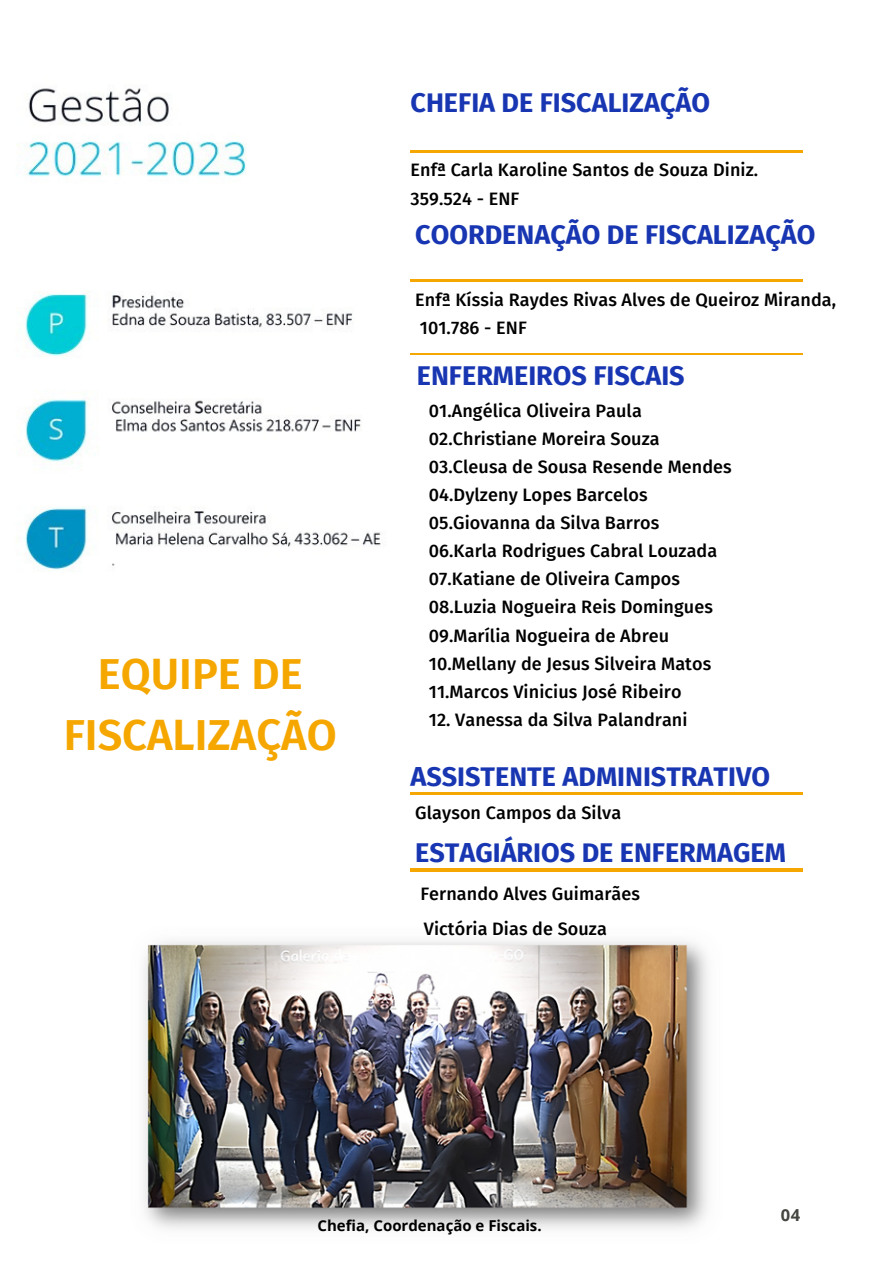
<style>
.page{position:relative;width:893px;height:1264px;background:#fff}
.page>*{position:absolute;margin:0;border:0;box-sizing:border-box;transform-origin:0 0}
.t1{font:600 43.5px/60.8px "Fira Sans";color:#f5a700;text-align:center}
.t2{font:700 27px "Fira Sans";color:#1836b2}
.t3{font:500 18px/28px "Fira Sans";letter-spacing:.005em;color:#000}
.t4{font:700 16.5px "Open Sans";color:#444440}
.t5{font:700 15px "Open Sans";color:#000}
</style>
<div class="page">
<hr style="left:410px;top:353px;width:393px;height:1px;background:#f5a700">
<hr style="left:410px;top:150px;width:393px;height:3px;background:#f5a700">
<hr style="left:410px;top:792px;width:393px;height:2px;background:#f5a700">
<hr style="left:410px;top:279px;width:393px;height:2px;background:#f5a700">
<hr style="left:410px;top:868px;width:393px;height:4px;background:#f5a700">
<img style="left:144px;top:941px;width:564px;height:288px">
<img style="left:17px;top:88px;width:366px;height:484px">
<h2 class="t2" style="left:410px;top:87px;width:301px">CHEFIA DE FISCALIZAÇÃO</h2>
<p class="t3" style="left:410px;top:156px;width:349px">Enfª Carla Karoline Santos de Souza Diniz.<br>359.524 - ENF</p>
<h2 class="t2" style="left:415px;top:218px;width:401px">COORDENAÇÃO DE FISCALIZAÇÃO</h2>
<p class="t3" style="left:415px;top:286px;width:422px">Enfª Kíssia Raydes Rivas Alves de Queiroz Miranda,<br>101.786 - ENF</p>
<h1 class="t1" style="left:64px;top:644px;width:274px">EQUIPE DE<br>FISCALIZAÇÃO</h1>
<h2 class="t2" style="left:417px;top:359px;width:269px">ENFERMEIROS FISCAIS</h2>
<p class="t3" style="left:429px;top:396px;width:304px">01.Angélica Oliveira Paula<br>02.Christiane Moreira Souza<br>03.Cleusa de Sousa Resende Mendes<br>04.Dylzeny Lopes Barcelos<br>05.Giovanna da Silva Barros<br>06.Karla Rodrigues Cabral Louzada<br>07.Katiane de Oliveira Campos<br>08.Luzia Nogueira Reis Domingues<br>09.Marília Nogueira de Abreu<br>10.Mellany de Jesus Silveira Matos<br>11.Marcos Vinicius José Ribeiro</p>
<p class="t3" style="left:429px;top:705px;width:260px">12. Vanessa da Silva Palandrani</p>
<h2 class="t2" style="left:410px;top:760px;width:361px">ASSISTENTE ADMINISTRATIVO</h2>
<p class="t3" style="left:415px;top:799px;width:207px">Glayson Campos da Silva</p>
<h2 class="t2" style="left:415px;top:836px;width:372px">ESTAGIÁRIOS DE ENFERMAGEM</h2>
<p class="t3" style="left:420px;top:876px;width:221px;line-height:35.5px">Fernando Alves Guimarães<br>Victória Dias de Souza</p>
<p class="t5" style="left:317px;top:1215px;width:225px">Chefia, Coordenação e Fiscais.</p>
<p class="t4" style="left:780px;top:1203px;width:21px">04</p>
</div>
